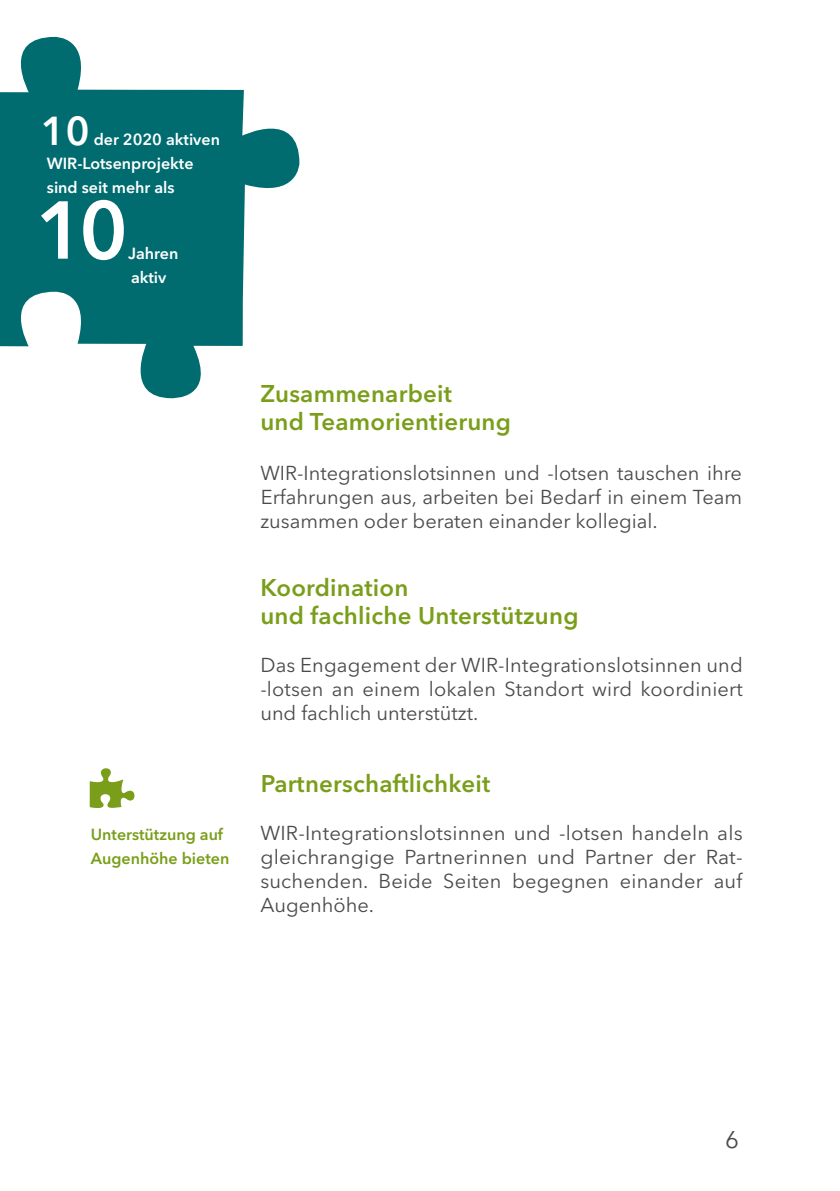
<style>
.page{position:relative;width:840px;height:1191px;background:#fff}
.page>*{position:absolute;margin:0;border:0;box-sizing:border-box;transform-origin:0 0}
.Text_Kasten{font:600 81px "Avenir Next LT Pro";color:#fff}
.Text_Kasten-2{font:600 40px "Avenir Next LT Pro";color:#fff}
.Zwischenhead_2{font:600 24px "Avenir Next LT Pro";letter-spacing:.01em;color:#7a9e1a}
.t1{font:24px "Avenir Next LT Pro";color:#4a4a49}
.Fliesstext{font:20px/24px "Avenir Next LT Pro";color:#4a4a49;text-align:justify}
.Text_Kasten-3{font:600 16px "Avenir Next LT Pro";color:#fff}
.Marginalien{font:600 16px/24px "Avenir Next LT Pro";color:#7a9e1a}
</style>
<div class="page">
<svg style="left:0;top:36px;width:299px;height:363px;fill:#006c6f"></svg>
<svg style="left:90px;top:768px;width:44px;height:40px"></svg>
<p class="Text_Kasten-2" style="left:41px;top:106px;width:50px">10</p>
<p class="Text_Kasten-3" style="left:94px;top:129px;width:128px">der 2020 aktiven</p>
<p class="Text_Kasten-3" style="left:47px;top:153px;width:148px">WIR-Lotsenprojekte</p>
<p class="Text_Kasten-3" style="left:47px;top:177px;width:129px">sind seit mehr als</p>
<p class="Text_Kasten" style="left:35px;top:181px;width:94px">10</p>
<p class="Text_Kasten-3" style="left:128px;top:243px;width:52px">Jahren</p>
<p class="Text_Kasten-3" style="left:131px;top:267px;width:37px">aktiv</p>
<p class="Marginalien" style="left:91px;top:822px;width:140px">Unterstützung auf<br>Augenhöhe bieten</p>
<h3 class="Zwischenhead_2" style="left:260px;top:379px;width:193px">Zusammenarbeit</h3>
<h3 class="Zwischenhead_2" style="left:260px;top:407px;width:252px">und Teamorientierung</h3>
<p class="Fliesstext" style="left:260px;top:461px;width:483px">WIR-Integrationslotsinnen und -lotsen tauschen ihre Erfahrungen aus, arbeiten bei Bedarf in einem Team zusammen oder beraten einander kollegial.</p>
<h3 class="Zwischenhead_2" style="left:260px;top:573px;width:149px">Koordination</h3>
<h3 class="Zwischenhead_2" style="left:260px;top:601px;width:319px">und fachliche Unterstützung</h3>
<p class="Fliesstext" style="left:260px;top:653px;width:483px">Das Engagement der WIR-Integrationslotsinnen und -lotsen an einem lokalen Standort wird koordiniert und fachlich unterstützt.</p>
<h3 class="Zwischenhead_2" style="left:261px;top:769px;width:231px">Partnerschaftlichkeit</h3>
<p class="Fliesstext" style="left:260px;top:821px;width:483px">WIR-Integrationslotsinnen und -lotsen handeln als gleichrangige Partnerinnen und Partner der Rat&shy;suchenden. Beide Seiten begegnen einander auf Augenhöhe.</p>
<p class="t1" style="left:725px;top:1125px;width:15px">6</p>
</div>
